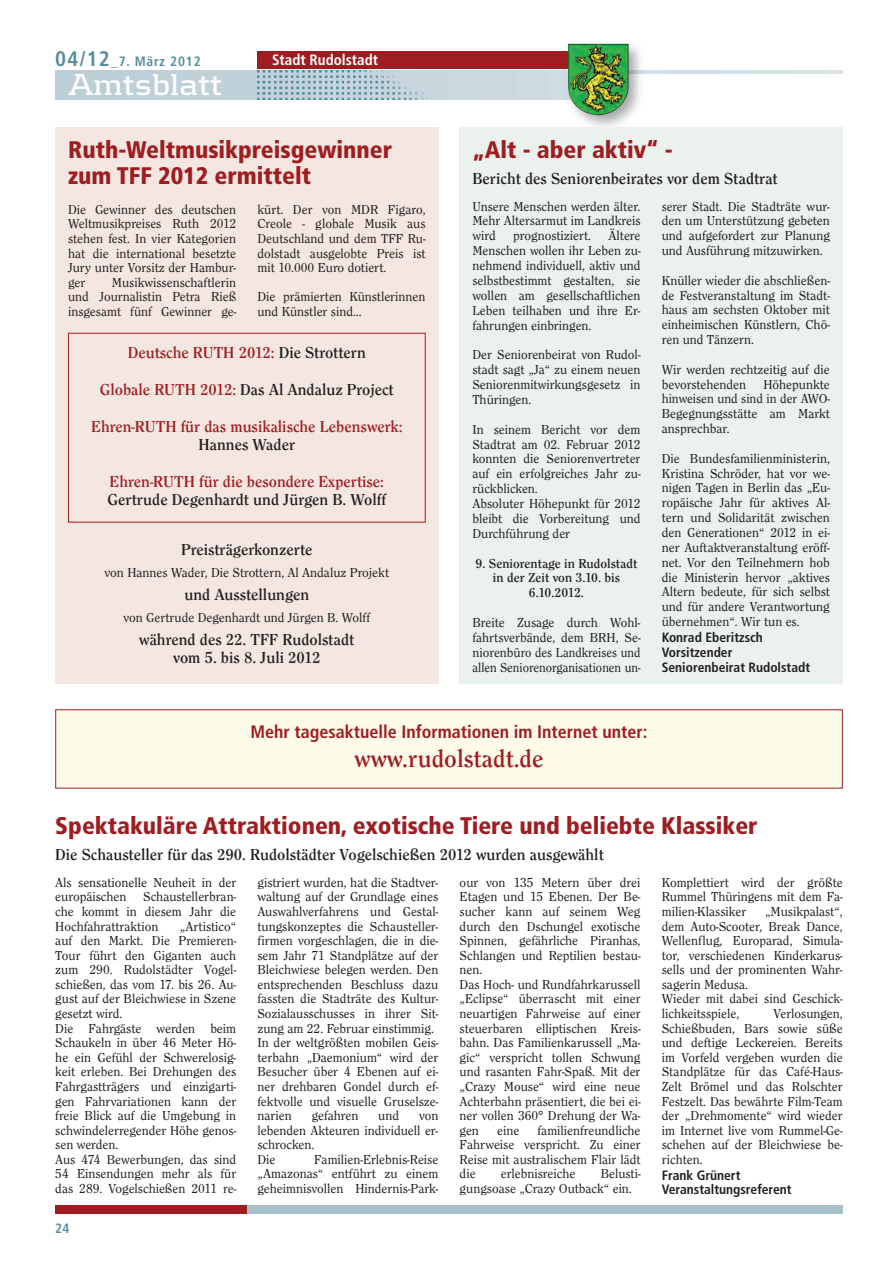
<style>
.page{position:relative;width:881px;height:1263px;background:#fff}
.page>*{position:absolute;margin:0;border:0;box-sizing:border-box;transform-origin:0 0}
.t1{font:700 31.5px "Kontrapunkt";color:#fff}
.t2{font:700 25.5px "Clearface Itc T";color:#9f1d20}
.t3{font:900 condensed 24px/26px "Frutiger";color:#9f1d20}
.t4{font:700 condensed 18px "Frutiger";color:#9f1d20}
.t5{font:700 16.5px/17.9px "Clearface Itc T";color:#231f20;text-align:center}
.t6{font:700 16.5px "Clearface Itc T";color:#9f1d20}
.t7{font:700 condensed 15px "Frutiger";color:#fff}
.t8{font:13.5px/14.5px "Clearface Itc T";color:#231f20;text-align:justify}
.t9{font:13.5px/14.9px "Clearface Itc T";color:#231f20;text-align:justify;scale:.95 1}
.t10{font:700 condensed 13.5px/14.9px "Frutiger";color:#231f20}
.t11{font:700 13.5px/14.9px "Clearface Itc T";color:#231f20;text-align:center}
.t12{font:700 condensed 13.5px "Frutiger";letter-spacing:.06em;color:#548c9e}
.s1{font-size:21px}
.s2{color:#231f20}
.s3{color:#9f1d20}
</style>
<div class="page">
<div style="left:236px;top:1205px;width:606px;height:9px;background:#a8c0cb"></div>
<div style="left:55px;top:1205px;width:192px;height:9px;background:#9f1d20"></div>
<svg style="left:55px;top:70px;width:787px;height:30px;background:#c3d3db"></svg>
<img style="left:257px;top:70px;width:202px;height:30px">
<div style="left:257px;top:51px;width:346px;height:17px;background:#9f1d20"></div>
<div style="left:618px;top:74px;width:224px;height:28px;background:#fff"></div>
<img style="left:548px;top:102px;width:111px;height:26px">
<img style="left:548px;top:43px;width:111px;height:31px">
<img style="left:548px;top:74px;width:19px;height:26px">
<img style="left:548px;top:51px;width:19px;height:17px">
<img style="left:628px;top:74px;width:12px;height:28px">
<img style="left:567px;top:44px;width:61px;height:71px">
<div style="left:55px;top:128px;width:383px;height:556px;background:#f4e7e1"></div>
<div style="left:459px;top:128px;width:383px;height:556px;background:#ebf2ed"></div>
<div style="left:68px;top:333px;width:357px;height:189px;border:1px solid #9f1d20"></div>
<div style="left:56px;top:710px;width:785px;height:78px;background:#fefbeb"></div>
<div style="left:55px;top:709px;width:787px;height:79px;border:1px solid #9f1d20"></div>
<p class="t12" style="left:55px;top:56px;width:147px"><span class="s1">04/12</span>_7. März 2012</p>
<p class="t7" style="left:272px;top:53px;width:107px">Stadt Rudolstadt</p>
<h1 class="t1" style="left:69px;top:74px;width:155px">Amtsblatt</h1>
<h3 class="t3" style="left:68px;top:139px;width:325px">Ruth-Weltmusikpreisgewinner zum TFF 2012 ermittelt</h3>
<p class="t8" style="left:68px;top:202px;width:169px">Die Gewinner des deutschen Weltmusikpreises Ruth 2012 stehen fest. In vier Kategorien hat die international besetzte Jury unter Vorsitz der Hambur&shy;ger</p>
<p class="t8" style="left:257px;top:202px;width:169px">kürt. Der von MDR Figaro, Creole - globale Musik aus Deutschland und dem TFF Ru&shy;dolstadt ausgelobte Preis ist mit 10.000 Euro dotiert.</p>
<p class="t8" style="left:257px;top:289px;width:169px">Die prämierten Künstlerinnen und Künstler sind...</p>
<p class="t8" style="left:68px;top:275px;width:169px;text-indent:44px">Musikwissenschaftlerin und Journalistin Petra Rieß insgesamt fünf Gewinner ge-</p>
<p class="t6" style="left:128px;top:343px;width:240px">Deutsche RUTH 2012: <span class="s2">Die Strottern</span></p>
<p class="t5" style="left:100px;top:380px;width:295px"><span class="s3">Globale RUTH 2012:</span> Das Al Andaluz Project</p>
<p class="t6" style="left:91px;top:417px;width:313px">Ehren-RUTH für das musikalische Lebenswerk:</p>
<p class="t5" style="left:198px;top:435px;width:98px">Hannes Wader</p>
<p class="t6" style="left:109px;top:471px;width:276px">Ehren-RUTH für die besondere Expertise:</p>
<p class="t5" style="left:107px;top:490px;width:280px">Gertrude Degenhardt und Jürgen B. Wolff</p>
<p class="t5" style="left:181px;top:540px;width:133px">Preisträgerkonzerte</p>
<p class="t8" style="left:105px;top:565px;width:286px">von Hannes Wader, Die Strottern, Al Andaluz Projekt</p>
<p class="t5" style="left:184px;top:585px;width:126px">und Ausstellungen</p>
<p class="t8" style="left:123px;top:610px;width:248px">von Gertrude Degenhardt und Jürgen B. Wolff</p>
<p class="t5" style="left:139px;top:630px;width:216px">während des 22. TFF Rudolstadt vom 5. bis 8. Juli 2012</p>
<h3 class="t3" style="left:472px;top:139px;width:202px">„Alt - aber aktiv“ -</h3>
<p class="t5" style="left:472px;top:169px;width:307px">Bericht des Seniorenbeirates vor dem Stadtrat</p>
<p class="t8" style="left:472px;top:198px;width:169px">Unsere Menschen werden älter.<br>Mehr Altersarmut im Landkreis wird</p>
<p class="t9" style="left:661px;top:198px;width:178px">serer Stadt. Die Stadträte wur&shy;den um Unterstützung gebeten und aufgefordert zur Planung und Ausführung mitzuwirken.</p>
<p class="t8" style="left:661px;top:273px;width:169px">Knüller wieder die abschließen&shy;de Festveranstaltung im Stadt&shy;haus am sechsten Oktober mit einheimischen Künstlern, Chö&shy;ren und Tänzern.</p>
<p class="t8" style="left:661px;top:362px;width:169px">Wir werden rechtzeitig auf die bevorstehenden</p>
<p class="t8" style="left:472px;top:228px;width:169px;text-indent:136px">Ältere Menschen wollen ihr Leben zu&shy;nehmend individuell, aktiv und selbstbestimmt gestalten, sie wollen am gesellschaftlichen Leben teilhaben und ihre Er&shy;fahrungen einbringen.</p>
<p class="t8" style="left:472px;top:347px;width:169px">Der Seniorenbeirat von Rudol&shy;stadt sagt „Ja“ zu einem neuen Seniorenmitwirkungsgesetz in Thüringen.</p>
<p class="t8" style="left:472px;top:422px;width:169px;text-align:left">In seinem Bericht vor dem<br>Stadtrat am 02. Februar 2012 konnten die Seniorenvertreter auf ein erfolgreiches Jahr zu&shy;rückblicken.<br>Absoluter Höhepunkt für 2012 bleibt die Vorbereitung und<br>Durchführung der</p>
<p class="t11" style="left:475px;top:555px;width:163px">9. Seniorentage in Rudolstadt in der Zeit von 3.10. bis<br>6.10.2012.</p>
<p class="t8" style="left:472px;top:615px;width:169px">Breite Zusage durch Wohl&shy;fahrtsverbände, dem BRH, Se&shy;niorenbüro des Landkreises und allen Seniorenorganisationen un-</p>
<p class="t8" style="left:513px;top:228px;width:79px">prognostiziert.</p>
<p class="t8" style="left:661px;top:376px;width:169px;text-indent:102px">Höhepunkte hinweisen und sind in der AWO-Begegnungsstätte am Markt ansprechbar.</p>
<p class="t8" style="left:661px;top:451px;width:169px">Die Bundesfamilienministerin, Kristina Schröder, hat vor we&shy;nigen Tagen in Berlin das „Eu&shy;ropäische Jahr für aktives Al&shy;tern und Solidarität zwischen den Generationen“ 2012 in ei&shy;ner Auftaktveranstaltung eröff&shy;net. Vor den Teilnehmern hob die Ministerin hervor „aktives Altern bedeute, für sich selbst und für andere Verantwortung übernehmen“. Wir tun es.</p>
<p class="t10" style="left:661px;top:631px;width:150px">Konrad Eberitzsch<br>Vorsitzender<br>Seniorenbeirat Rudolstadt</p>
<h3 class="t4" style="left:250px;top:725px;width:398px">Mehr tagesaktuelle Informationen im Internet unter:</h3>
<h2 class="t2" style="left:354px;top:744px;width:190px">www.rudolstadt.de</h2>
<h3 class="t3" style="left:55px;top:815px;width:703px">Spektakuläre Attraktionen, exotische Tiere und beliebte Klassiker</h3>
<p class="t5" style="left:55px;top:845px;width:549px">Die Schausteller für das 290. Rudolstädter Vogelschießen 2012 wurden ausgewählt</p>
<p class="t8" style="left:55px;top:875px;width:182px">Als sensationelle Neuheit in der europäischen Schaustellerbran&shy;che kommt in diesem Jahr die Hochfahrattraktion</p>
<p class="t8" style="left:661px;top:875px;width:182px">Komplettiert wird der größte Rummel Thüringens mit dem Fa&shy;milien-Klassiker</p>
<p class="t8" style="left:459px;top:875px;width:182px;text-align:left">our von 135 Metern über drei<br>Etagen und 15 Ebenen. Der Be&shy;sucher kann auf seinem Weg durch den Dschungel exotische<br>Spinnen, gefährliche Piranhas,<br>Schlangen und Reptilien bestau&shy;nen.<br>Das Hoch- und Rundfahrkarussell „Eclipse“ überrascht mit einer neuartigen Fahrweise auf einer steuerbaren elliptischen Kreis&shy;bahn. Das Familienkarussell „Ma&shy;gic“ verspricht tollen Schwung und rasanten Fahr-Spaß. Mit der „Crazy Mouse“ wird eine neue<br>Achterbahn präsentiert, die bei ei&shy;ner vollen 360° Drehung der Wa&shy;gen</p>
<p class="t8" style="left:257px;top:875px;width:182px;text-align:left">gistriert wurden, hat die Stadtver&shy;waltung auf der Grundlage eines<br>Auswahlverfahrens und Gestal&shy;tungskonzeptes die Schausteller&shy;firmen vorgeschlagen, die in die&shy;sem Jahr 71 Standplätze auf der<br>Bleichwiese belegen werden. Den entsprechenden Beschluss dazu fassten die Stadträte des Kultur-<br>Sozialausschusses in ihrer Sit&shy;zung am 22. Februar einstimmig.<br>In der weltgrößten mobilen Geis&shy;terbahn „Daemonium“ wird der<br>Besucher über 4 Ebenen auf ei&shy;ner drehbaren Gondel durch ef&shy;fektvolle und visuelle Gruselsze&shy;narien</p>
<p class="t8" style="left:661px;top:904px;width:182px;text-align:left;text-indent:103px">„Musikpalast“, dem Auto-Scooter, Break Dance,<br>Wellenflug, Europarad, Simula&shy;tor, verschiedenen Kinderkarus&shy;sells und der prominenten Wahr&shy;sagerin Medusa.<br>Wieder mit dabei sind Geschick&shy;lichkeitsspiele,</p>
<p class="t8" style="left:55px;top:918px;width:182px;text-align:left;text-indent:124px">„Artistico“ auf den Markt. Die Premieren-<br>Tour führt den Giganten auch zum 290. Rudolstädter Vogel&shy;schießen, das vom 17. bis 26. Au&shy;gust auf der Bleichwiese in Szene gesetzt wird.<br>Die Fahrgäste werden beim<br>Schaukeln in über 46 Meter Hö&shy;he ein Gefühl der Schwerelosig&shy;keit erleben. Bei Drehungen des<br>Fahrgastträgers und einzigarti&shy;gen Fahrvariationen kann der freie Blick auf die Umgebung in schwindelerregender Höhe genos&shy;sen werden.<br>Aus 474 Bewerbungen, das sind<br>54 Einsendungen mehr als für das 289. Vogelschießen 2011 re-</p>
<p class="t8" style="left:661px;top:1006px;width:182px;text-indent:112px">Verlosungen, Schießbuden, Bars sowie süße und deftige Leckereien. Bereits im Vorfeld vergeben wurden die Standplätze für das Café-Haus-Zelt Brömel und das Rolschter Festzelt. Das bewährte Film-Team der „Drehmomente“ wird wieder im Internet live vom Rummel-Ge&shy;schehen auf der Bleichwiese be&shy;richten.</p>
<p class="t10" style="left:661px;top:1169px;width:131px">Frank Grünert<br>Veranstaltungsreferent</p>
<p class="t8" style="left:311px;top:1108px;width:48px">gefahren</p>
<p class="t8" style="left:378px;top:1108px;width:22px">und</p>
<p class="t8" style="left:257px;top:1108px;width:182px;text-align:left;text-indent:161px">von lebenden Akteuren individuell er&shy;schrocken.<br>Die</p>
<p class="t8" style="left:459px;top:1123px;width:182px;text-indent:78px">familienfreundliche Fahrweise verspricht. Zu einer Reise mit australischem Flair lädt die</p>
<p class="t8" style="left:497px;top:1123px;width:24px">eine</p>
<p class="t8" style="left:257px;top:1152px;width:182px;text-indent:57px">Familien-Erlebnis-Reise „Amazonas“ entführt zu einem geheimnisvollen Hindernis-Park-</p>
<p class="t8" style="left:459px;top:1166px;width:182px;text-indent:141px">Belusti&shy;gungsoase „Crazy Outback“ ein.</p>
<p class="t8" style="left:500px;top:1166px;width:76px">erlebnisreiche</p>
<p class="t12" style="left:55px;top:1222px;width:16px">24</p>
</div>
